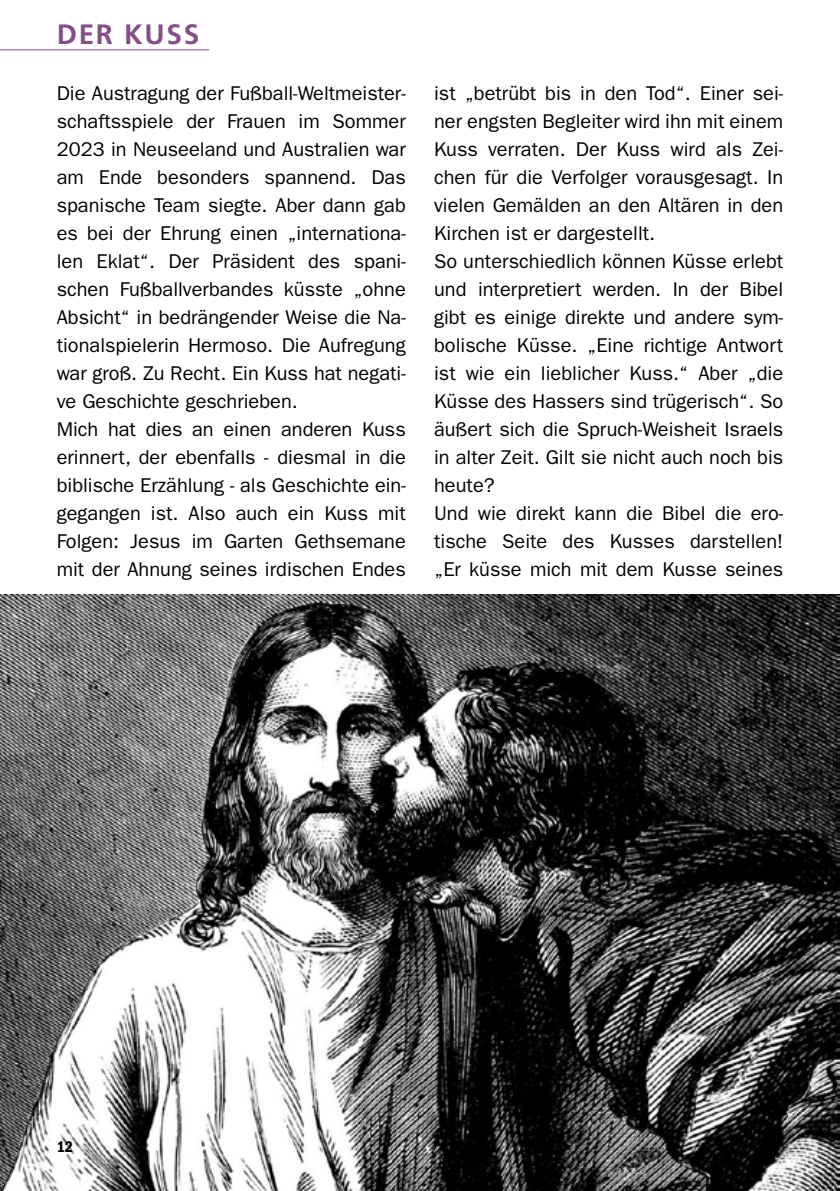
<style>
.page{position:relative;width:840px;height:1191px;background:#fff}
.page>*{position:absolute;margin:0;border:0;box-sizing:border-box;transform-origin:0 0}
.t1{font:700 28px "Frutiger";letter-spacing:.06em;color:#825087}
.t2{font:20px/28px "Franklin Gothic";color:#000}
.t3{font:600 condensed 16px "Franklin Gothic";color:#000}
</style>
<div class="page">
<img style="left:0;top:594px;width:839px;height:597px">
<hr style="left:0;top:49px;width:209px;height:1px;background:#825087">
<h1 class="t1" style="left:57px;top:17px;width:144px">DER KUSS</h1>
<p class="t2" style="left:57px;top:79px;width:350px">Die Austragung der Fußball-Weltmeister&shy;schaftsspiele der Frauen im Sommer 2023 in Neuseeland und Australien war am Ende besonders spannend. Das spanische Team siegte. Aber dann gab es bei der Ehrung einen „internationa&shy;len Eklat“. Der Präsident des spani&shy;schen Fußballverbandes küsste „ohne Absicht“ in bedrängender Weise die Na&shy;tionalspielerin Hermoso. Die Aufregung war groß. Zu Recht. Ein Kuss hat negati&shy;ve Geschichte geschrieben.<br>Mich hat dies an einen anderen Kuss erinnert, der ebenfalls - diesmal in die biblische Erzählung - als Geschichte ein&shy;gegangen ist. Also auch ein Kuss mit Folgen: Jesus im Garten Gethsemane mit der Ahnung seines irdischen Endes</p>
<p class="t2" style="left:434px;top:79px;width:350px">ist „betrübt bis in den Tod“. Einer sei&shy;ner engsten Begleiter wird ihn mit einem Kuss verraten. Der Kuss wird als Zei&shy;chen für die Verfolger vorausgesagt. In vielen Gemälden an den Altären in den Kirchen ist er dargestellt.<br>So unterschiedlich können Küsse erlebt und interpretiert werden. In der Bibel gibt es einige direkte und andere sym&shy;bolische Küsse. „Eine richtige Antwort ist wie ein lieblicher Kuss.“ Aber „die Küsse des Hassers sind trügerisch“. So äußert sich die Spruch-Weisheit Israels in alter Zeit. Gilt sie nicht auch noch bis heute?<br>Und wie direkt kann die Bibel die ero&shy;tische Seite des Kusses darstellen! „Er küsse mich mit dem Kusse seines</p>
<p class="t3" style="left:57px;top:1137px;width:18px">12</p>
</div>
